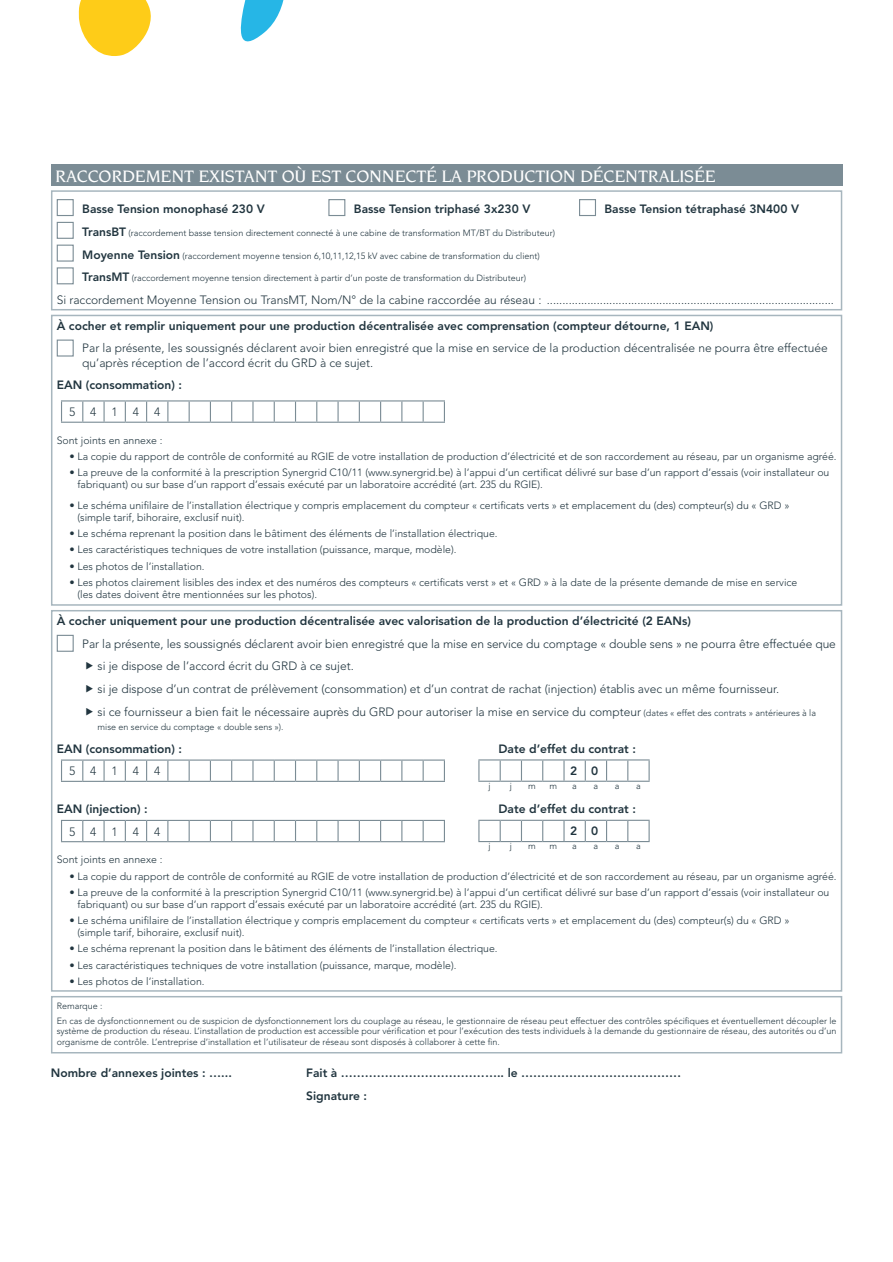
<style>
.page{position:relative;width:893px;height:1262px;background:#fff}
.page>*{position:absolute;margin:0;border:0;box-sizing:border-box;transform-origin:0 0}
.t1{font:500 18px "Novarese Std";letter-spacing:-.01em;color:#fff}
.t2{font:300 12px/22.8px "Avenir LT Std";color:#21353f}
.t3{font:800 12px/23px "Avenir LT Std";color:#21353f}
.t4{font:300 10.5px/12px "Avenir LT Std";color:#21353f}
.t5{font:300 9px/15px "Avenir LT Std";color:#21353f}
.s1{font-weight:800;font-size:12px}
.s2{font-size:9px}
</style>
<div class="page">
<svg style="left:240px;top:0;width:44px;height:42px"></svg>
<svg style="left:79px;top:0;width:72px;height:56px"></svg>
<div style="left:51px;top:165px;width:791px;height:21px;background:#7b8c95"></div>
<svg style="left:328px;top:199px;width:18px;height:18px"></svg>
<svg style="left:579px;top:199px;width:17px;height:18px"></svg>
<svg style="left:56px;top:199px;width:18px;height:86px"></svg>
<div style="left:51px;top:190px;width:791px;height:120px;border:2px solid #a7b6be"></div>
<svg style="left:56px;top:339px;width:18px;height:18px"></svg>
<svg style="left:61px;top:400px;width:384px;height:23px"></svg>
<div style="left:51px;top:315px;width:791px;height:291px;border:2px solid #a7b6be"></div>
<div style="left:51px;top:996px;width:791px;height:57px;border:2px solid #a7b6be"></div>
<svg style="left:56px;top:634px;width:18px;height:18px"></svg>
<svg style="left:61px;top:759px;width:384px;height:23px"></svg>
<svg style="left:478px;top:759px;width:171px;height:21px"></svg>
<hr style="left:478px;top:780px;width:22px;height:2px;background:#7b8c95">
<hr style="left:500px;top:780px;width:21px;height:2px;background:#7b8c95">
<hr style="left:521px;top:780px;width:21px;height:2px;background:#7b8c95">
<hr style="left:542px;top:780px;width:22px;height:2px;background:#7b8c95">
<hr style="left:564px;top:780px;width:21px;height:2px;background:#7b8c95">
<hr style="left:585px;top:780px;width:21px;height:2px;background:#7b8c95">
<hr style="left:606px;top:780px;width:21px;height:2px;background:#7b8c95">
<hr style="left:627px;top:780px;width:22px;height:2px;background:#7b8c95">
<svg style="left:61px;top:820px;width:384px;height:22px"></svg>
<svg style="left:478px;top:820px;width:171px;height:22px"></svg>
<div style="left:51px;top:610px;width:791px;height:381px;border:2px solid #a7b6be"></div>
<h1 class="t1" style="left:55px;top:166px;width:662px">RACCORDEMENT EXISTANT OÙ EST CONNECTÉ LA PRODUCTION DÉCENTRALISÉE</h1>
<p class="t3" style="left:82px;top:197px;width:184px">Basse Tension monophasé 230 V</p>
<p class="t3" style="left:354px;top:197px;width:178px">Basse Tension triphasé 3x230 V</p>
<p class="t3" style="left:604px;top:197px;width:196px">Basse Tension tétraphasé 3N400 V</p>
<p class="t5" style="left:82px;top:225px;width:474px"><span class="s1">TransBT</span> (raccordement basse tension directement connecté à une cabine de transformation MT/BT du Distributeur)</p>
<p class="t5" style="left:82px;top:248px;width:459px"><span class="s1">Moyenne Tension</span> (raccordement moyenne tension 6,10,11,12,15 kV avec cabine de transformation du client)</p>
<p class="t5" style="left:82px;top:271px;width:445px"><span class="s1">TransMT</span> (raccordement moyenne tension directement à partir d’un poste de transformation du Distributeur)</p>
<p class="t2" style="left:57px;top:289px;width:486px">Si raccordement Moyenne Tension ou TransMT, Nom/N° de la cabine raccordée au réseau :</p>
<p class="t3" style="left:57px;top:314px;width:658px">À cocher et remplir uniquement pour une production décentralisée avec comprensation (compteur détourne, 1 EAN)</p>
<p class="t2" style="left:82px;top:341px;width:747px;line-height:14.2px">Par la présente, les soussignés déclarent avoir bien enregistré que la mise en service de la production décentralisée ne pourra être effectuée qu’après réception de l’accord écrit du GRD à ce sujet.</p>
<p class="t3" style="left:57px;top:374px;width:127px">EAN (consommation) :</p>
<p class="t2" style="left:69px;top:401px;width:8px">5</p>
<p class="t2" style="left:90px;top:401px;width:8px">4</p>
<p class="t2" style="left:112px;top:401px;width:8px">1</p>
<p class="t2" style="left:133px;top:401px;width:8px">4</p>
<p class="t2" style="left:154px;top:401px;width:8px">4</p>
<p class="t4" style="left:57px;top:434px;width:107px">Sont joints en annexe :</p>
<p class="t4" style="left:69px;top:450px;width:768px">• La copie du rapport de contrôle de conformité au RGIE de votre installation de production d’électricité et de son raccordement au réseau, par un organisme agréé.</p>
<p class="t4" style="left:77px;top:467px;width:753px;text-indent:-8px">• La preuve de la conformité à la prescription Synergrid C10/11 (www.synergrid.be) à l’appui d’un certificat délivré sur base d’un rapport d’essais (voir installateur ou fabriquant) ou sur base d’un rapport d’essais exécuté par un laboratoire accrédité (art. 235 du RGIE).</p>
<p class="t4" style="left:77px;top:499px;width:713px;text-indent:-8px">• Le schéma unifilaire de l’installation électrique y compris emplacement du compteur « certificats verts » et emplacement du (des) compteur(s) du « GRD » (simple tarif, bihoraire, exclusif nuit).</p>
<p class="t4" style="left:69px;top:527px;width:429px">• Le schéma reprenant la position dans le bâtiment des éléments de l’installation électrique.</p>
<p class="t4" style="left:69px;top:544px;width:388px">• Les caractéristiques techniques de votre installation (puissance, marque, modèle).</p>
<p class="t4" style="left:69px;top:560px;width:137px">• Les photos de l’installation.</p>
<p class="t4" style="left:77px;top:576px;width:721px;text-indent:-8px">• Les photos clairement lisibles des index et des numéros des compteurs « certificats verst » et « GRD » à la date de la présente demande de mise en service (les dates doivent être mentionnées sur les photos).</p>
<p class="t3" style="left:57px;top:609px;width:635px">À cocher uniquement pour une production décentralisée avec valorisation de la production d’électricité (2 EANs)</p>
<p class="t2" style="left:97px;top:632px;width:739px;text-indent:-15px">Par la présente, les soussignés déclarent avoir bien enregistré que la mise en service du comptage « double sens » ne pourra être effectuée que si je dispose de l’accord écrit du GRD à ce sujet.<br>si je dispose d’un contrat de prélèvement (consommation) et d’un contrat de rachat (injection) établis avec un même fournisseur.<br>si ce fournisseur a bien fait le nécessaire auprès du GRD pour autoriser la mise en service du compteur <span class="s2">(dates « effet des contrats » antérieures à la</span></p>
<p class="t5" style="left:97px;top:719px;width:187px">mise en service du comptage « double sens »).</p>
<p class="t3" style="left:57px;top:737px;width:127px">EAN (consommation) :</p>
<p class="t3" style="left:498px;top:737px;width:139px">Date d’effet du contrat :</p>
<p class="t2" style="left:69px;top:760px;width:8px">5</p>
<p class="t2" style="left:90px;top:760px;width:8px">4</p>
<p class="t2" style="left:112px;top:760px;width:8px">1</p>
<p class="t2" style="left:133px;top:760px;width:8px">4</p>
<p class="t2" style="left:154px;top:760px;width:8px">4</p>
<p class="t3" style="left:570px;top:759px;width:30px">2 0</p>
<p class="t5" style="left:488px;top:778px;width:4px">j</p>
<p class="t5" style="left:509px;top:778px;width:4px">j</p>
<p class="t5" style="left:528px;top:778px;width:9px">m</p>
<p class="t5" style="left:549px;top:778px;width:9px">m</p>
<p class="t5" style="left:572px;top:778px;width:6px">a</p>
<p class="t5" style="left:593px;top:778px;width:6px">a</p>
<p class="t5" style="left:615px;top:778px;width:6px">a</p>
<p class="t5" style="left:636px;top:778px;width:6px">a</p>
<p class="t3" style="left:57px;top:797px;width:93px">EAN (injection) :</p>
<p class="t3" style="left:498px;top:797px;width:139px">Date d’effet du contrat :</p>
<p class="t2" style="left:69px;top:820px;width:8px">5</p>
<p class="t2" style="left:90px;top:820px;width:8px">4</p>
<p class="t2" style="left:112px;top:820px;width:8px">1</p>
<p class="t2" style="left:133px;top:820px;width:8px">4</p>
<p class="t2" style="left:154px;top:820px;width:8px">4</p>
<p class="t3" style="left:570px;top:820px;width:30px">2 0</p>
<p class="t5" style="left:488px;top:838px;width:4px">j</p>
<p class="t5" style="left:509px;top:838px;width:4px">j</p>
<p class="t5" style="left:528px;top:838px;width:9px">m</p>
<p class="t5" style="left:549px;top:838px;width:9px">m</p>
<p class="t5" style="left:572px;top:838px;width:6px">a</p>
<p class="t5" style="left:593px;top:838px;width:6px">a</p>
<p class="t5" style="left:615px;top:838px;width:6px">a</p>
<p class="t5" style="left:636px;top:838px;width:6px">a</p>
<p class="t4" style="left:57px;top:854px;width:107px">Sont joints en annexe :</p>
<p class="t4" style="left:69px;top:870px;width:768px">• La copie du rapport de contrôle de conformité au RGIE de votre installation de production d’électricité et de son raccordement au réseau, par un organisme agréé.</p>
<p class="t4" style="left:77px;top:886px;width:753px;text-indent:-8px">• La preuve de la conformité à la prescription Synergrid C10/11 (www.synergrid.be) à l’appui d’un certificat délivré sur base d’un rapport d’essais (voir installateur ou fabriquant) ou sur base d’un rapport d’essais exécuté par un laboratoire accrédité (art. 235 du RGIE).</p>
<p class="t4" style="left:77px;top:914px;width:713px;text-indent:-8px">• Le schéma unifilaire de l’installation électrique y compris emplacement du compteur « certificats verts » et emplacement du (des) compteur(s) du « GRD » (simple tarif, bihoraire, exclusif nuit).</p>
<p class="t4" style="left:69px;top:943px;width:429px">• Le schéma reprenant la position dans le bâtiment des éléments de l’installation électrique.</p>
<p class="t4" style="left:69px;top:959px;width:388px">• Les caractéristiques techniques de votre installation (puissance, marque, modèle).</p>
<p class="t4" style="left:69px;top:975px;width:137px">• Les photos de l’installation.</p>
<p class="t5" style="left:57px;top:998px;width:781px">Remarque :<br>En cas de dysfonctionnement ou de suspicion de dysfonctionnement lors du couplage au réseau, le gestionnaire de réseau peut effectuer des contrôles spécifiques et éventuellement découpler le</p>
<p class="t5" style="left:57px;top:1026px;width:781px;line-height:10.8px">système de production du réseau. L’installation de production est accessible pour vérification et pour l’exécution des tests individuels à la demande du gestionnaire de réseau, des autorités ou d’un organisme de contrôle. L’entreprise d’installation et l’utilisateur de réseau sont disposés à collaborer à cette fin.</p>
<p class="t3" style="left:51px;top:1061px;width:182px">Nombre d’annexes jointes : …...</p>
<p class="t3" style="left:306px;top:1061px;width:376px">Fait à ………………………………….. le ………………………………….<br>Signature :</p>
</div>
